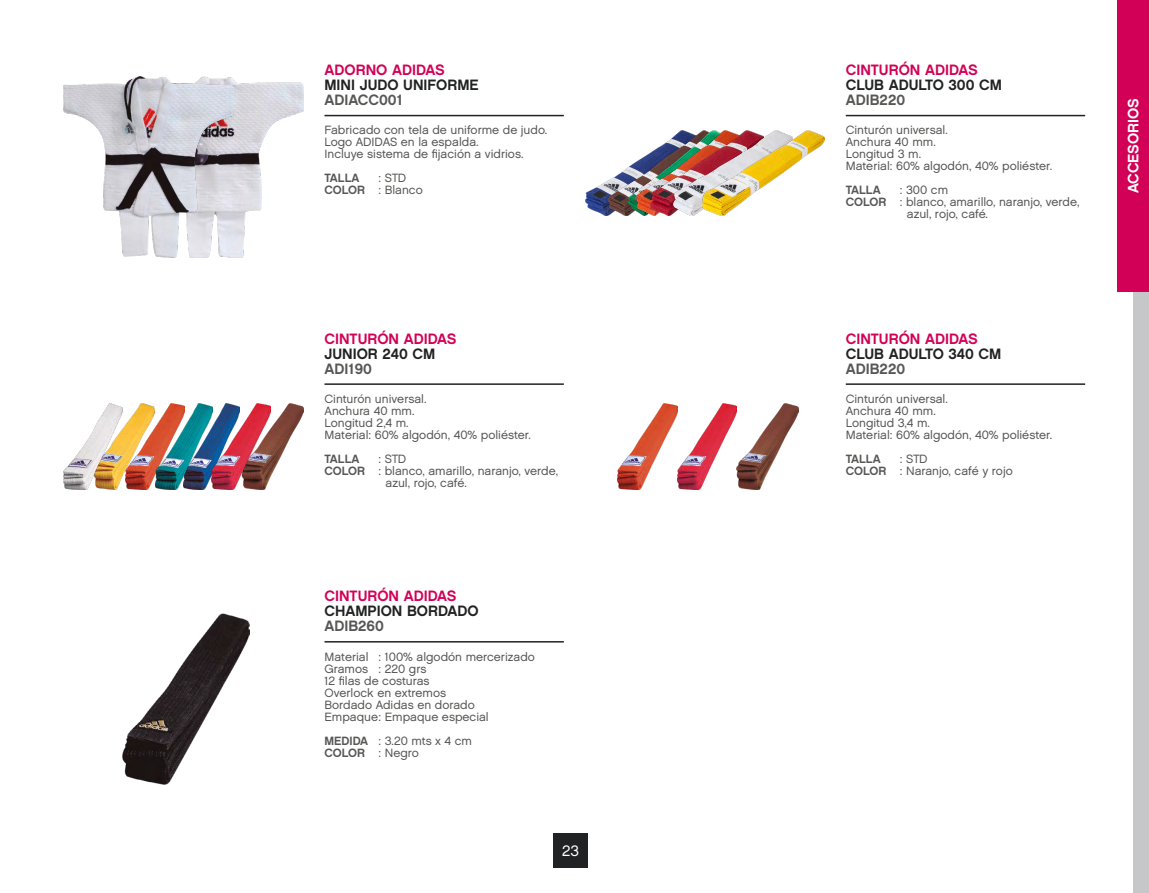
<style>
.page{position:relative;width:1149px;height:893px;background:#fff}
.page>*{position:absolute;margin:0;border:0;box-sizing:border-box;transform-origin:0 0}
.t1{font:15px "Chalet New York Nineteen Sixty";color:#212223}
.t2{font:15px "Chalet New York Nineteen Sixty";color:#d30057}
.t3{font:15px "Chalet New York Nineteen Sixty";color:#575756}
.t4{font:15px "Chalet New York Nineteen Sixty";color:#fff}
.t5{font:15px "Chalet London Nineteen Sixty";color:#fff}
.t6{font:12px/12px "Chalet London Nineteen Sixty";color:#575756}
.t7{font:12px "Chalet New York Nineteen Sixty";color:#575756}
.s1{font-family:"Chalet New York Nineteen Sixty"}
</style>
<div class="page">
<div style="left:1132px;top:0;width:16px;height:893px;background:#c5c7c8"></div>
<div style="left:553px;top:833px;width:34px;height:34px;background:#212223"></div>
<div style="left:1116px;top:0;width:32px;height:291px;background:#d30057"></div>
<hr style="left:324px;top:115px;width:239px;height:1px;background:#212223">
<hr style="left:324px;top:383px;width:239px;height:2px;background:#212223">
<hr style="left:324px;top:641px;width:239px;height:2px;background:#212223">
<hr style="left:845px;top:115px;width:239px;height:1px;background:#212223">
<hr style="left:845px;top:383px;width:239px;height:2px;background:#212223">
<img style="left:234px;top:80px;width:69px;height:178px">
<img style="left:64px;top:77px;width:170px;height:181px">
<img style="left:585px;top:180px;width:23px;height:35px">
<img style="left:608px;top:167px;width:20px;height:48px">
<img style="left:628px;top:162px;width:8px;height:53px">
<img style="left:636px;top:153px;width:14px;height:62px">
<img style="left:650px;top:137px;width:23px;height:78px">
<img style="left:673px;top:130px;width:29px;height:85px">
<img style="left:702px;top:130px;width:122px;height:85px">
<img style="left:123px;top:425px;width:2px;height:50px">
<img style="left:270px;top:404px;width:33px;height:74px">
<img style="left:64px;top:404px;width:59px;height:85px">
<img style="left:617px;top:404px;width:181px;height:85px">
<img style="left:125px;top:404px;width:31px;height:85px">
<img style="left:156px;top:404px;width:114px;height:85px">
<img style="left:123px;top:614px;width:126px;height:170px">
<p class="t2" style="left:324px;top:61px;width:122px">ADORNO ADIDAS</p>
<p class="t1" style="left:324px;top:76px;width:156px">MINI JUDO UNIFORME</p>
<p class="t3" style="left:324px;top:91px;width:80px">ADIACC001</p>
<p class="t6" style="left:324px;top:124px;width:224px">Fabricado con tela de uniforme de judo.<br>Logo ADIDAS en la espalda.<br>Incluye sistema de fijación a vidrios.</p>
<p class="t7" style="left:324px;top:171px;width:37px">TALLA</p>
<p class="t6" style="left:324px;top:172px;width:100px;text-indent:54px">: STD<br><span class="s1">COLOR</span> : Blanco</p>
<p class="t2" style="left:324px;top:329px;width:133px">CINTURÓN ADIDAS</p>
<p class="t1" style="left:324px;top:344px;width:112px">JUNIOR 240 CM</p>
<p class="t3" style="left:324px;top:359px;width:49px">ADI190</p>
<p class="t6" style="left:324px;top:393px;width:208px">Cinturón universal.<br>Anchura 40 mm.<br>Longitud 2,4 m.<br>Material: 60% algodón, 40% poliéster.</p>
<p class="t7" style="left:324px;top:452px;width:37px">TALLA</p>
<p class="t6" style="left:378px;top:453px;width:29px">: STD</p>
<p class="t6" style="left:324px;top:465px;width:235px"><span class="s1">COLOR</span> : blanco, amarillo, naranjo, verde,</p>
<p class="t6" style="left:385px;top:477px;width:83px">azul, rojo, café.</p>
<p class="t2" style="left:324px;top:587px;width:133px">CINTURÓN ADIDAS</p>
<p class="t1" style="left:324px;top:602px;width:156px">CHAMPION BORDADO</p>
<p class="t3" style="left:324px;top:617px;width:61px">ADIB260</p>
<p class="t6" style="left:324px;top:650px;width:212px">Material : 100% algodón mercerizado<br>Gramos : 220 grs<br>12 filas de costuras<br>Overlock en extremos<br>Bordado Adidas en dorado<br>Empaque: Empaque especial</p>
<p class="t6" style="left:324px;top:734px;width:149px"><span class="s1">MEDIDA</span> : 3.20 mts x 4 cm<br><span class="s1">COLOR</span> : Negro</p>
<p class="t5" style="left:562px;top:842px;width:18px">23</p>
<p class="t2" style="left:845px;top:61px;width:133px">CINTURÓN ADIDAS</p>
<p class="t1" style="left:845px;top:76px;width:158px">CLUB ADULTO 300 CM</p>
<p class="t3" style="left:845px;top:91px;width:61px">ADIB220</p>
<p class="t6" style="left:845px;top:124px;width:208px">Cinturón universal.<br>Anchura 40 mm.<br>Longitud 3 m.<br>Material: 60% algodón, 40% poliéster.</p>
<p class="t7" style="left:845px;top:183px;width:37px">TALLA</p>
<p class="t6" style="left:899px;top:184px;width:50px">: 300 cm</p>
<p class="t6" style="left:845px;top:196px;width:235px"><span class="s1">COLOR</span> : blanco, amarillo, naranjo, verde,</p>
<p class="t6" style="left:906px;top:208px;width:83px">azul, rojo, café.</p>
<p class="t2" style="left:845px;top:329px;width:133px">CINTURÓN ADIDAS</p>
<p class="t1" style="left:845px;top:344px;width:157px">CLUB ADULTO 340 CM</p>
<p class="t3" style="left:845px;top:359px;width:61px">ADIB220</p>
<p class="t6" style="left:845px;top:393px;width:208px">Cinturón universal.<br>Anchura 40 mm.<br>Longitud 3,4 m.<br>Material: 60% algodón, 40% poliéster.</p>
<p class="t7" style="left:845px;top:452px;width:37px">TALLA</p>
<p class="t6" style="left:845px;top:453px;width:168px;text-indent:54px">: STD<br><span class="s1">COLOR</span> : Naranjo, café y rojo</p>
<p class="t4" style="left:1123px;top:193px;width:97px;rotate:-90deg">ACCESORIOS</p>
</div>
